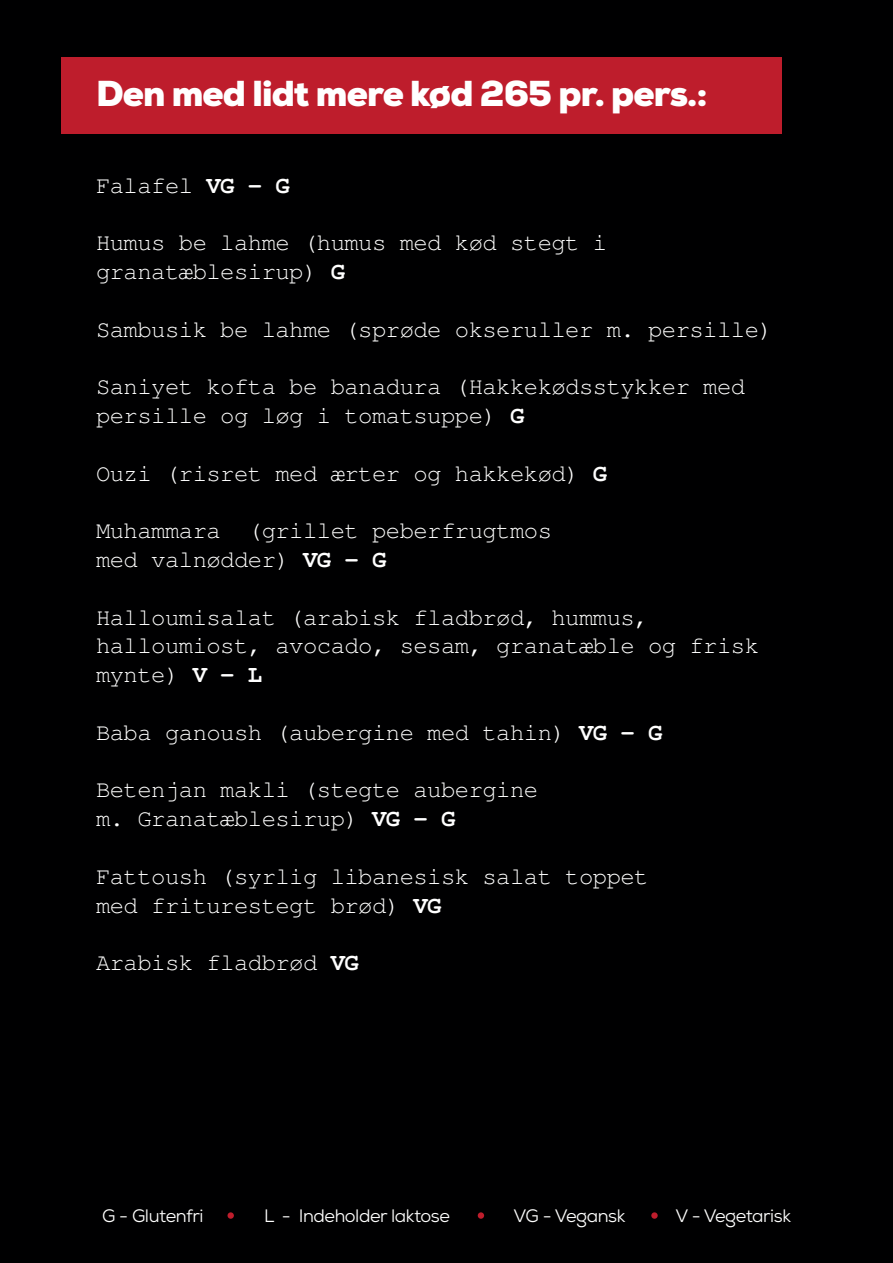
<style>
.page{position:relative;width:893px;height:1263px;background:#000001}
.page>*{position:absolute;margin:0;border:0;box-sizing:border-box;transform-origin:0 0}
.t1{font:900 36px "Nexa";letter-spacing:-.025em;color:#fff}
.t2{font:24px/28.8px "Free Mono";letter-spacing:-.025em;color:#fff}
.t3{font:18px "Nexa";letter-spacing:-.025em;color:#fff}
.s1{font-weight:700}
</style>
<div class="page">
<div style="left:62px;top:57px;width:720px;height:76px;background:#be1d2c"></div>
<div style="left:228px;top:1212px;width:6px;height:7px;background:#be1d2c;border-radius:50%"></div>
<div style="left:478px;top:1212px;width:6px;height:7px;background:#be1d2c;border-radius:50%"></div>
<svg style="left:651px;top:1212px;width:7px;height:7px"></svg>
<h1 class="t1" style="left:96px;top:70px;width:613px">Den med lidt mere kød 265 pr. pers.:</h1>
<p class="t2" style="left:96px;top:171px;width:195px">Falafel <span class="s1">VG - G</span></p>
<p class="t2" style="left:96px;top:229px;width:513px">Humus be lahme (humus med kød stegt i granatæblesirup) <span class="s1">G</span></p>
<p class="t2" style="left:96px;top:315px;width:678px">Sambusik be lahme (sprøde okseruller m. persille)</p>
<p class="t2" style="left:96px;top:373px;width:651px">Saniyet kofta be banadura (Hakkekødsstykker med persille og løg i tomatsuppe) <span class="s1">G</span></p>
<p class="t2" style="left:96px;top:459px;width:513px">Ouzi (risret med ærter og hakkekød) <span class="s1">G</span></p>
<p class="t2" style="left:96px;top:517px;width:458px">Muhammara (grillet peberfrugtmos med valnødder) <span class="s1">VG - G</span></p>
<p class="t2" style="left:96px;top:603px;width:665px">Halloumisalat (arabisk fladbrød, hummus, halloumiost, avocado, sesam, granatæble og frisk mynte) <span class="s1">V - L</span></p>
<p class="t2" style="left:96px;top:718px;width:568px">Baba ganoush (aubergine med tahin) <span class="s1">VG - G</span></p>
<p class="t2" style="left:96px;top:776px;width:444px">Betenjan makli (stegte aubergine m. Granatæblesirup) <span class="s1">VG - G</span></p>
<p class="t2" style="left:96px;top:862px;width:554px">Fattoush (syrlig libanesisk salat toppet med friturestegt brød) <span class="s1">VG</span></p>
<p class="t2" style="left:96px;top:949px;width:264px">Arabisk fladbrød <span class="s1">VG</span></p>
<p class="t3" style="left:102px;top:1204px;width:103px">G - Glutenfri</p>
<p class="t3" style="left:264px;top:1204px;width:187px">L - Indeholder laktose</p>
<p class="t3" style="left:513px;top:1204px;width:113px">VG - Vegansk</p>
<p class="t3" style="left:675px;top:1204px;width:117px">V - Vegetarisk</p>
</div>
